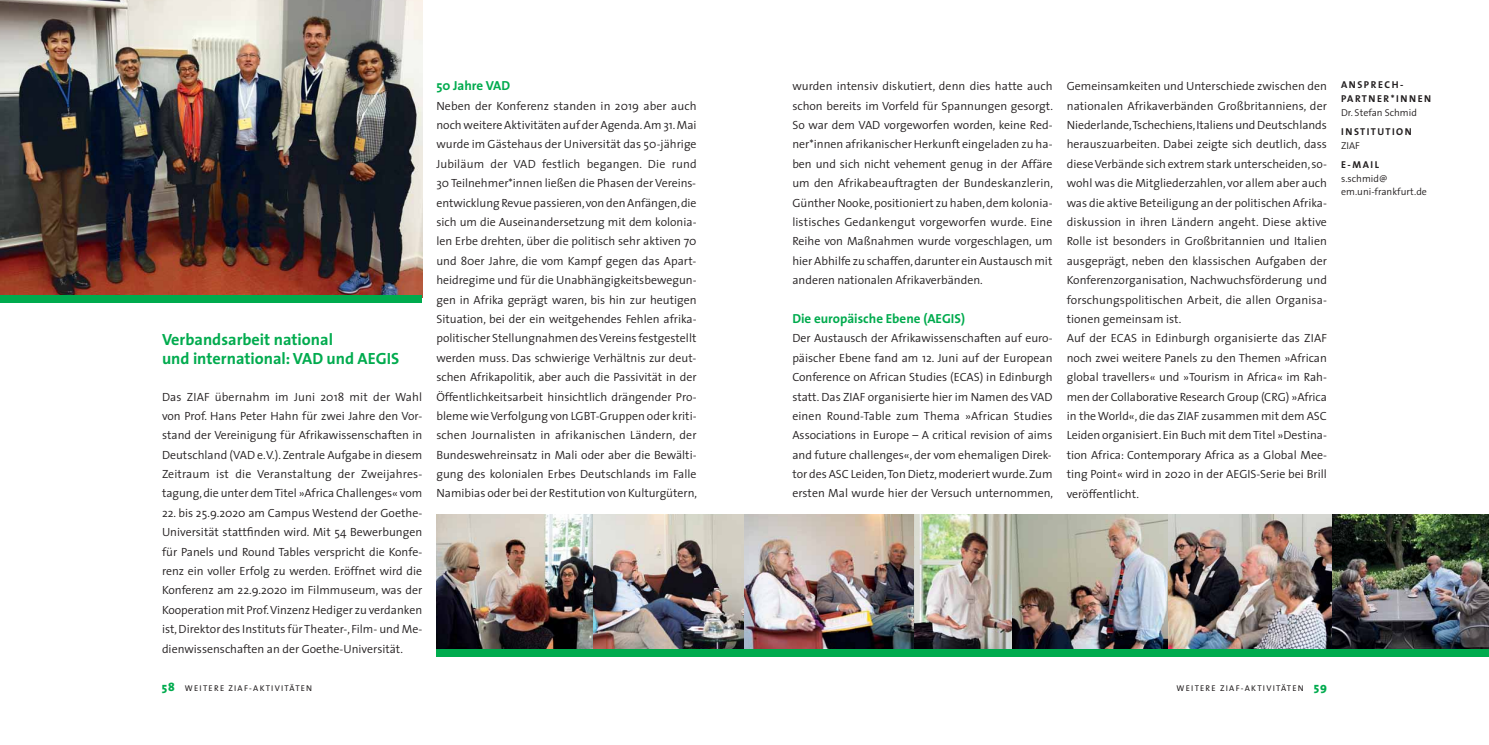
<style>
.page{position:relative;width:1489px;height:745px;background:#fff}
.page>*{position:absolute;margin:0;border:0;box-sizing:border-box;transform-origin:0 0}
.t1{font:700 16.25px/19.4px "The Sans";color:#00ab4e}
.t2{font:700 13.12px "The Sans";color:#00ab4e}
.t3{font:300 11.88px/19.4px "The Sans";color:#231f20;text-align:justify}
.t4{font:300 10px/13.8px "The Sans";color:#231f20}
.t5{font:700 10px/13.8px "The Sans";letter-spacing:.15em;color:#231f20}
.t6{font:8.38px "The Sans";letter-spacing:.15em;color:#231f20}
.s1{font-weight:800;font-size:11.88px;color:#00ab4e}
</style>
<div class="page">
<img style="left:592px;top:514px;width:152px;height:135px">
<img style="left:744px;top:514px;width:170px;height:135px">
<img style="left:1167px;top:514px;width:164px;height:135px">
<img style="left:914px;top:514px;width:98px;height:135px">
<img style="left:436px;top:514px;width:156px;height:135px">
<img style="left:1012px;top:514px;width:155px;height:135px">
<img style="left:1331px;top:514px;width:157px;height:135px">
<div style="left:436px;top:649px;width:1052px;height:7px;background:#00ab4e"></div>
<img style="left:1px;top:0;width:421px;height:295px">
<div style="left:1px;top:295px;width:421px;height:7px;background:#00ab4e"></div>
<h1 class="t1" style="left:162px;top:331px;width:239px">Verbandsarbeit national<br>und international: VAD und AEGIS</h1>
<p class="t3" style="left:162px;top:388px;width:262px">Das ZIAF übernahm im Juni 2018 mit der Wahl von Prof. Hans Peter Hahn für zwei Jahre den Vor&shy;stand der Vereinigung für Afrikawissenschaften in Deutsch land (VAD e.V.). Zentrale Aufgabe in diesem Zeitraum ist die Veranstaltung der Zweijahres&shy;tagung, die unter dem Titel »Africa Challenges« vom</p>
<p class="t3" style="left:162px;top:504px;width:262px">22. bis 25.9.2020 am Campus Westend der Goethe-Universität stattfinden wird. Mit 54 Bewerbungen für Panels und Round Tables verspricht die Konfe&shy;renz ein voller Erfolg zu werden. Eröffnet wird die Konferenz am 22.9.2020 im Filmmuseum, was der Kooperation mit Prof. Vinzenz Hediger zu verdanken ist, Direktor des Instituts für Theater-, Film- und Me&shy;dienwissenschaften an der Goethe-Universität.</p>
<p class="t6" style="left:162px;top:684px;width:152px"><span class="s1">58</span> WEITERE ZIAF-AKTIVITÄTEN</p>
<p class="t2" style="left:436px;top:80px;width:75px">50 Jahre VAD</p>
<p class="t3" style="left:436px;top:97px;width:262px">Neben der Konferenz standen in 2019 aber auch noch weitere Aktivitäten auf der Agenda. Am 31. Mai wurde im Gästehaus der Universität das 50-jährige Jubiläum der VAD festlich begangen. Die rund 30 Teilnehmer*innen ließen die Phasen der Vereins&shy;entwicklung Revue passieren, von den Anfängen, die sich um die Auseinandersetzung mit dem kolonia&shy;len Erbe drehten, über die politisch sehr aktiven 70 und 80er Jahre, die vom Kampf gegen das Apart&shy;heid regime und für die Unabhängigkeitsbewegun&shy;gen in Afrika geprägt waren, bis hin zur heutigen Situation, bei der ein weitgehendes Fehlen afrika&shy;politischer Stellungnahmen des Vereins festgestellt werden muss. Das schwierige Verhältnis zur deut&shy;schen Afrikapolitik, aber auch die Passivität in der Öffentlichkeitsarbeit hinsichtlich drängender Pro&shy;bleme wie Verfolgung von LGBT-Gruppen oder kriti&shy;schen Journalisten in afrikanischen Ländern, der Bundeswehreinsatz in Mali oder aber die Bewälti&shy;gung des kolonialen Erbes Deutschlands im Falle Namibias oder bei der Restitution von Kulturgütern,</p>
<p class="t3" style="left:792px;top:78px;width:262px">wurden intensiv diskutiert, denn dies hatte auch schon bereits im Vorfeld für Spannungen gesorgt.<br>So war dem VAD vorgeworfen worden, keine Red&shy;ner*innen afrikanischer Herkunft eingeladen zu ha&shy;ben und sich nicht vehement genug in der Affäre um den Afrikabeauftragten der Bundeskanzlerin, Günther Nooke, positioniert zu haben, dem kolonia&shy;listisches Gedankengut vorgeworfen wurde. Eine Reihe von Maßnahmen wurde vorgeschlagen, um hier Abhilfe zu schaffen, darunter ein Austausch mit anderen nationalen Afrikaverbänden.</p>
<p class="t2" style="left:792px;top:313px;width:174px">Die europäische Ebene (AEGIS)</p>
<p class="t3" style="left:792px;top:329px;width:262px">Der Austausch der Afrikawissenschaften auf euro&shy;päischer Ebene fand am 12. Juni auf der European Conference on African Studies (ECAS) in Edinburgh statt. Das ZIAF organisierte hier im Namen des VAD einen Round-Table zum Thema »African Studies Associations in Europe – A critical revision of aims and future challenges«, der vom ehemaligen Direk&shy;tor des ASC Leiden, Ton Dietz, moderiert wurde. Zum ersten Mal wurde hier der Versuch unternommen,</p>
<p class="t3" style="left:1066px;top:78px;width:262px;text-align:left">Gemeinsamkeiten und Unterschiede zwischen den nationalen Afrikaverbänden Großbritanniens, der Niederlande, Tschechiens, Italiens und Deutschlands herauszuarbeiten. Dabei zeigte sich deutlich, dass diese Verbände sich extrem stark unterscheiden, so&shy;wohl was die Mitgliederzahlen, vor allem aber auch was die aktive Beteiligung an der politischen Afrika&shy;diskussion in ihren Ländern angeht. Diese aktive Rolle ist besonders in Großbritannien und Italien ausgeprägt, neben den klassischen Aufgaben der Konferenzorganisation, Nachwuchsförderung und forschungspolitischen Arbeit, die allen Organisa&shy;tionen gemeinsam ist.<br>Auf der ECAS in Edinburgh organisierte das ZIAF noch zwei weitere Panels zu den Themen »African global travellers« und »Tourism in Africa« im Rah&shy;men der Collaborative Research Group (CRG) »Africa in the World«, die das ZIAF zusammen mit dem ASC Leiden organisiert. Ein Buch mit dem Titel »Destina&shy;tion Africa: Contemporary Africa as a Global Mee&shy;ting Point« wird in 2020 in der AEGIS-Serie bei Brill veröffentlicht.</p>
<p class="t5" style="left:1340px;top:79px;width:92px">ANSPRECH-<br>PARTNER*INNEN</p>
<p class="t4" style="left:1340px;top:106px;width:77px">Dr. Stefan Schmid</p>
<p class="t5" style="left:1340px;top:125px;width:72px">INSTITUTION</p>
<p class="t4" style="left:1340px;top:139px;width:20px">ZIAF</p>
<p class="t5" style="left:1340px;top:158px;width:40px">E-MAIL</p>
<p class="t4" style="left:1340px;top:172px;width:87px">s.schmid@ em.uni-frankfurt.de</p>
<p class="t6" style="left:1176px;top:684px;width:152px">WEITERE ZIAF-AKTIVITÄTEN <span class="s1">59</span></p>
</div>
